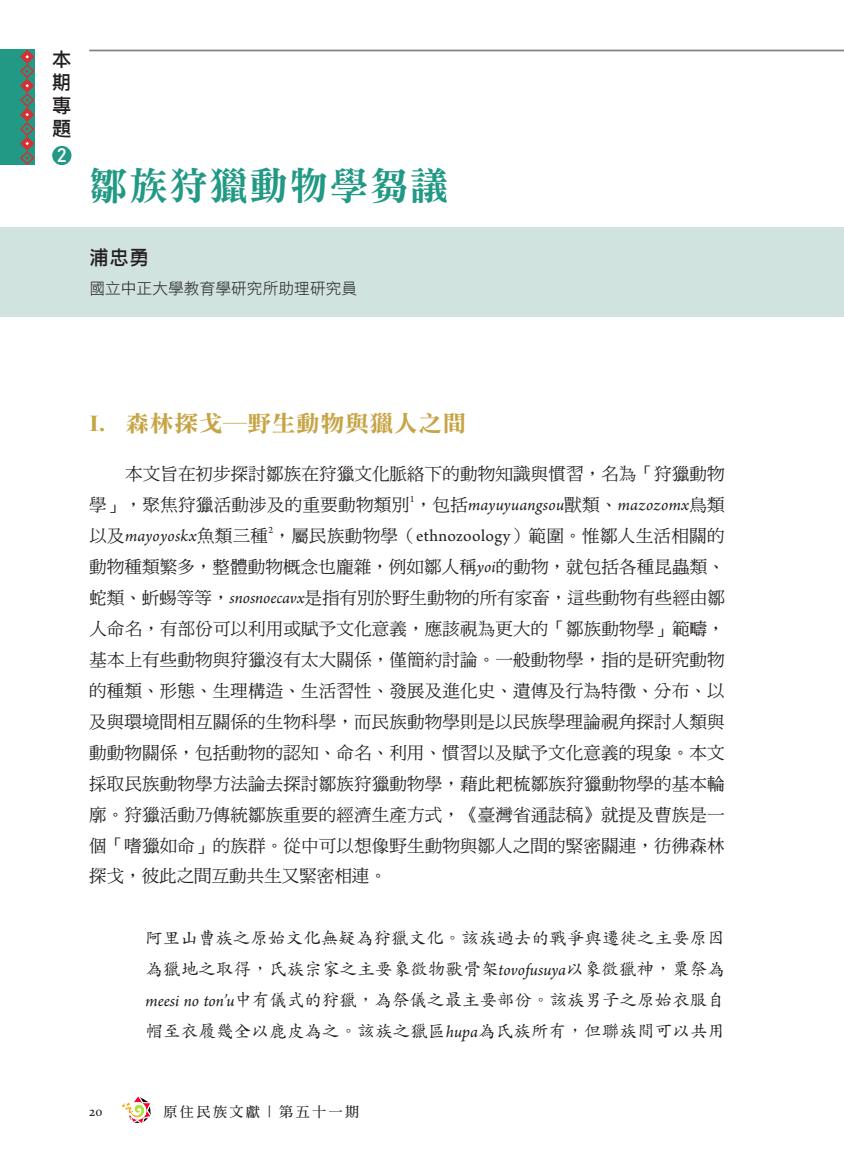
<style>
.page{position:relative;width:844px;height:1166px;background:#fff}
.page>*{position:absolute;margin:0;border:0;box-sizing:border-box;transform-origin:0 0}
.t1{font:38.5px "DFN Ming W9 WIN BF";letter-spacing:.04em;color:#229985}
.t2{font:22.75px "DF Li Song W7 WIN BF";letter-spacing:.02em;color:#c7a445;scale:1.05 1}
.t3{font:19.25px/23.1px "DF Li Hei W5 WIN BF";color:#231f20;text-align:justify}
.t4{font:19.25px "Bahnschrift";color:#fff}
.t5{font:17.5px/31px "DF Ming W5 WIN BF";letter-spacing:.01em;color:#231f20;text-align:right}
.t6{font:17.5px/31px "DF Kai Shu W5 WIN BF";letter-spacing:.01em;color:#231f20;text-align:justify}
.t7{font:15.75px "DF Li Hei W3 WIN BF";color:#231f20}
.t8{font:14px "DF Ming W7 WIN BF";letter-spacing:.18em;color:#231f20}
.t9{font:14px "Constantia";color:#231f20;scale:.9 1}
.t10{font:10.15px "Arno Pro";color:#231f20}
.s1{font-family:"Times New Roman";font-weight:700}
.s2{font-family:"Arno Pro";font-style:italic}
.s3{font-family:"Arno Pro"}
.s4{font-size:11.9px}
</style>
<div class="page">
<img style="left:122px;top:1096px;width:29px;height:27px">
<hr style="left:89px;top:50px;width:754px;height:1px;background:#808285">
<div style="left:52px;top:146px;width:19px;height:19px;background:#229985;border-radius:50%"></div>
<div style="left:0;top:50px;width:34px;height:115px;background:#229985"></div>
<svg style="left:20px;top:50px;width:15px;height:115px"></svg>
<div style="left:0;top:227px;width:843px;height:89px;background:#d1e3de"></div>
<p class="t3" style="left:52px;top:48px;width:20px">本期專題</p>
<p class="t4" style="left:57px;top:141px;width:11px">2</p>
<h1 class="t1" style="left:89px;top:166px;width:360px">鄒族狩獵動物學芻議</h1>
<p class="t3" style="left:89px;top:245px;width:61px">浦忠勇</p>
<p class="t7" style="left:89px;top:280px;width:269px">國立中正大學教育學研究所助理研究員</p>
<h2 class="t2" style="left:89px;top:411px;width:360px"><span class="s1">I.</span> 森林探戈―野生動物與獵人之間</h2>
<p class="t5" style="left:89px;top:458px;width:637px">本文旨在初步探討鄒族在狩獵文化脈絡下的動物知識與慣習，名為「狩獵動物<br>學」，聚焦狩獵活動涉及的重要動物類別，包括<span class="s2">mayuyuangsou</span>獸類、<span class="s2">mazozomx</span>鳥類</p>
<p class="t10" style="left:409px;top:493px;width:6px">1</p>
<p class="t5" style="left:89px;top:520px;width:636px">以及<span class="s2">mayoyoskx</span>魚類三種，屬民族動物學（<span class="s3">ethnozoology</span>）範圍。惟鄒人生活相關的</p>
<p class="t10" style="left:268px;top:524px;width:6px">2</p>
<p class="t5" style="left:89px;top:551px;width:637px;text-align:justify">動物種類繁多，整體動物概念也龐雜，例如鄒人稱<span class="s2">yoi</span>的動物，就包括各種昆蟲類、蛇類、蚚蜴等等，<span class="s2">snosnoecavx</span>是指有別於野生動物的所有家畜，這些動物有些經由鄒人命名，有部份可以利用或賦予文化意義，應該視為更大的「鄒族動物學」範疇，基本上有些動物與狩獵沒有太大關係，僅簡約討論。一般動物學，指的是研究動物的種類、形態、生理構造、生活習性、發展及進化史、遺傳及行為特徵、分布、以及與環境間相互關係的生物科學，而民族動物學則是以民族學理論視角探討人類與動動物關係，包括動物的認知、命名、利用、慣習以及賦予文化意義的現象。本文採取民族動物學方法論去探討鄒族狩獵動物學，藉此耙梳鄒族狩獵動物學的基本輪廓。狩獵活動乃傳統鄒族重要的經濟生產方式，《臺灣省通誌稿》就提及曹族是一個「嗜獵如命」的族群。從中可以想像野生動物與鄒人之間的緊密關連，彷彿森林探戈，彼此之間互動共生又緊密相連。</p>
<p class="t6" style="left:145px;top:923px;width:581px">阿里山曹族之原始文化無疑為狩獵文化。該族過去的戰爭與遷徙之主要原因為獵地之取得，氏族宗家之主要象徵物獸骨架<span class="s2">tovofusuya</span>以象徵獵神，粟祭為<span class="s2">meesi no ton’u</span>中有儀式的狩獵，為祭儀之最主要部份。該族男子之原始衣服自帽至衣履幾全以鹿皮為之。該族之獵區<span class="s2">hupa</span>為氏族所有，但聯族間可以共用</p>
<p class="t9" style="left:89px;top:1102px;width:16px">20</p>
<p class="t8" style="left:163px;top:1104px;width:197px">原住民族文獻<span class="s4">｜</span>第五十一期</p>
</div>
